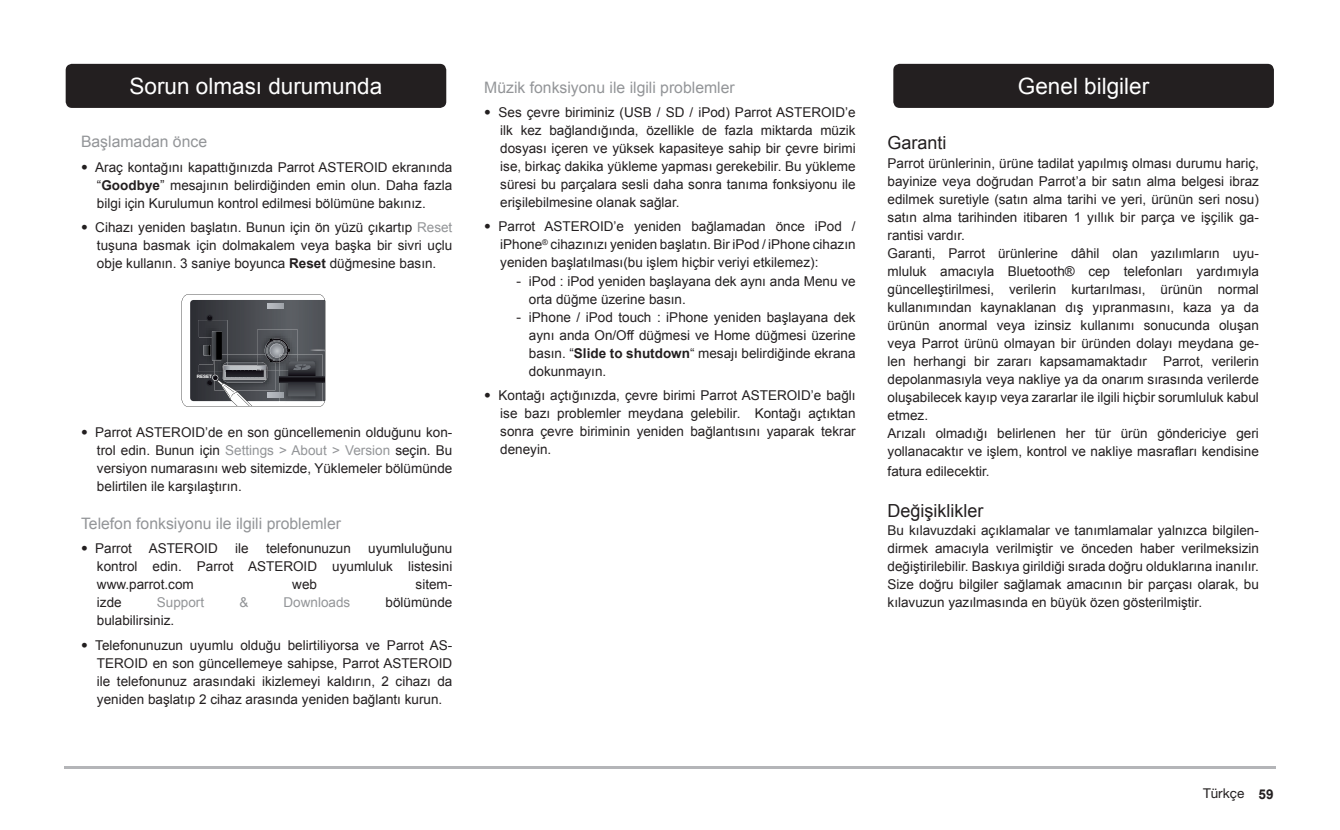
<style>
.page{position:relative;width:1340px;height:830px;background:#fff}
.page>*{position:absolute;margin:0;border:0;box-sizing:border-box;transform-origin:0 0}
.t1{font:22.5px "Arial";color:#fff}
.t2{font:18px "Arial";color:#231f20}
.t3{font:15.75px "Arial";color:#939598}
.t4{font:13.5px/18px "Arial";color:#231f20;text-align:justify}
.t5{font:13.5px "Arial";color:#939598}
.t6{font:13.5px "Helvetica Neue";color:#231f20}
.t7{font:700 4.73px "Helvetica Neue";color:#fff}
.s1{font-family:"Helvetica Neue"}
.s2{font-weight:700}
.s3{color:#939598}
.s4{font-family:"Arial";font-weight:700}
</style>
<div class="page">
<hr style="left:64px;top:765px;width:1211px;height:3px;background:#b4b5b8">
<div style="left:66px;top:64px;width:380px;height:44px;background:#231f20;border-radius:6px"></div>
<svg style="left:181px;top:294px;width:145px;height:113px;background:#67696d"></svg>
<div style="left:893px;top:64px;width:380px;height:44px;background:#231f20;border-radius:6px"></div>
<h1 class="t1" style="left:130px;top:71px;width:254px">Sorun olması durumunda</h1>
<p class="t3" style="left:81px;top:131px;width:128px">Başlamadan önce</p>
<p class="t4" style="left:97px;top:158px;width:357px;text-indent:-16px"><span class="s1">•</span> Araç kontağını kapattığınızda Parrot ASTEROID ekranında “<span class="s2">Goodbye</span>” mesajının belirdiğinden emin olun. Daha fazla bilgi için Kurulumun kontrol edilmesi bölümüne bakınız.</p>
<p class="t4" style="left:97px;top:218px;width:357px;text-indent:-16px"><span class="s1">•</span> Cihazı yeniden başlatın. Bunun için ön yüzü çıkartıp <span class="s3">Reset </span>tuşuna basmak için dolmakalem veya başka bir sivri uçlu obje kullanın. 3 saniye boyunca <span class="s2">Reset</span> düğmesine basın.</p>
<p class="t7" style="left:197px;top:373px;width:17px">RESET</p>
<p class="t4" style="left:97px;top:423px;width:357px;text-indent:-16px"><span class="s1">•</span> Parrot ASTEROID’de en son güncellemenin olduğunu kon&shy;trol edin. Bunun için <span class="s3">Settings &gt; About &gt; Version</span> seçin. Bu versiyon numarasını web sitemizde, Yüklemeler bölümünde belirtilen ile karşılaştırın.</p>
<p class="t3" style="left:81px;top:513px;width:261px">Telefon fonksiyonu ile ilgili problemler</p>
<p class="t4" style="left:81px;top:539px;width:138px"><span class="s1">•</span> Parrot ASTEROID</p>
<p class="t4" style="left:235px;top:539px;width:15px">ile</p>
<p class="t4" style="left:266px;top:539px;width:86px">telefonunuzun</p>
<p class="t4" style="left:97px;top:539px;width:357px;text-indent:271px">uyumluluğunu kontrol edin. Parrot ASTEROID uyumluluk listesini www.parrot.com</p>
<p class="t4" style="left:292px;top:575px;width:26px">web</p>
<p class="t4" style="left:415px;top:575px;width:38px">sitem-</p>
<p class="t4" style="left:97px;top:593px;width:26px">izde</p>
<p class="t5" style="left:157px;top:593px;width:49px">Support</p>
<p class="t5" style="left:239px;top:593px;width:11px">&amp;</p>
<p class="t5" style="left:283px;top:593px;width:68px">Downloads</p>
<p class="t4" style="left:385px;top:593px;width:68px">bölümünde</p>
<p class="t4" style="left:97px;top:611px;width:79px">bulabilirsiniz.</p>
<p class="t4" style="left:97px;top:636px;width:357px;text-indent:-16px"><span class="s1">•</span> Telefonunuzun uyumlu olduğu belirtiliyorsa ve Parrot AS-TEROID en son güncellemeye sahipse, Parrot ASTEROID ile telefonunuz arasındaki ikizlemeyi kaldırın, 2 cihazı da yeniden başlatıp 2 cihaz arasında yeniden bağlantı kurun.</p>
<p class="t3" style="left:484px;top:77px;width:252px">Müzik fonksiyonu ile ilgili problemler</p>
<p class="t4" style="left:500px;top:103px;width:357px;text-indent:-16px"><span class="s1">•</span> Ses çevre biriminiz (USB / SD / iPod) Parrot ASTEROID’e ilk kez bağlandığında, özellikle de fazla miktarda müzik dosyası içeren ve yüksek kapasiteye sahip bir çevre birimi ise, birkaç dakika yükleme yapması gerekebilir. Bu yükleme süresi bu parçalara sesli daha sonra tanıma fonksiyonu ile erişilebilmesine olanak sağlar.</p>
<p class="t4" style="left:500px;top:218px;width:357px;text-indent:-16px"><span class="s1">•</span> Parrot ASTEROID’e yeniden bağlamadan önce iPod / iPhone<sup>®</sup> cihazınızı yeniden başlatın. Bir iPod / iPhone cihazın yeniden başlatılması(bu işlem hiçbir veriyi etkilemez):</p>
<p class="t4" style="left:529px;top:272px;width:328px;text-indent:-13px"><span class="s1">-</span> iPod : iPod yeniden başlayana dek aynı anda Menu ve orta düğme üzerine basın.</p>
<p class="t4" style="left:529px;top:308px;width:328px;text-indent:-13px"><span class="s1">-</span> iPhone / iPod touch : iPhone yeniden başlayana dek aynı anda On/Off düğmesi ve Home düğmesi üzerine basın. “<span class="s2">Slide to shutdown</span>“ mesajı belirdiğinde ekrana dokunmayın.</p>
<p class="t4" style="left:500px;top:386px;width:357px;text-indent:-16px"><span class="s1">•</span> Kontağı açtığınızda, çevre birimi Parrot ASTEROID’e bağlı ise bazı problemler meydana gelebilir. Kontağı açtıktan sonra çevre biriminin yeniden bağlantısını yaparak tekrar deneyin.</p>
<h1 class="t1" style="left:1017px;top:71px;width:133px">Genel bilgiler</h1>
<h2 class="t2" style="left:887px;top:131px;width:61px">Garanti</h2>
<p class="t4" style="left:887px;top:154px;width:373px;text-align:left">Parrot ürünlerinin, ürüne tadilat yapılmış olması durumu hariç, bayinize veya doğrudan Parrot’a bir satın alma belgesi ibraz edilmek suretiyle (satın alma tarihi ve yeri, ürünün seri nosu) satın alma tarihinden itibaren 1 yıllık bir parça ve işçilik ga&shy;rantisi vardır.<br>Garanti, Parrot ürünlerine dâhil olan yazılımların uyu&shy;mluluk amacıyla Bluetooth® cep telefonları yardımıyla güncelleştirilmesi, verilerin kurtarılması, ürünün normal kullanımından kaynaklanan dış yıpranmasını, kaza ya da ürünün anormal veya izinsiz kullanımı sonucunda oluşan veya Parrot ürünü olmayan bir üründen dolayı meydana ge&shy;len herhangi bir zararı kapsamamaktadır Parrot, verilerin depolanmasıyla veya nakliye ya da onarım sırasında verilerde oluşabilecek kayıp veya zararlar ile ilgili hiçbir sorumluluk kabul etmez.<br>Arızalı olmadığı belirlenen her tür ürün göndericiye geri yollanacaktır ve işlem, kontrol ve nakliye masrafları kendisine</p>
<p class="t4" style="left:887px;top:462px;width:104px">fatura edilecektir.</p>
<h2 class="t2" style="left:887px;top:498px;width:97px">Değişiklikler</h2>
<p class="t4" style="left:887px;top:520px;width:373px">Bu kılavuzdaki açıklamalar ve tanımlamalar yalnızca bilgilen&shy;dirmek amacıyla verilmiştir ve önceden haber verilmeksizin değiştirilebilir. Baskıya girildiği sırada doğru olduklarına inanılır.<br>Size doğru bilgiler sağlamak amacının bir parçası olarak, bu kılavuzun yazılmasında en büyük özen gösterilmiştir.</p>
<p class="t6" style="left:1202px;top:784px;width:72px">Türkçe <span class="s4">59</span></p>
</div>
